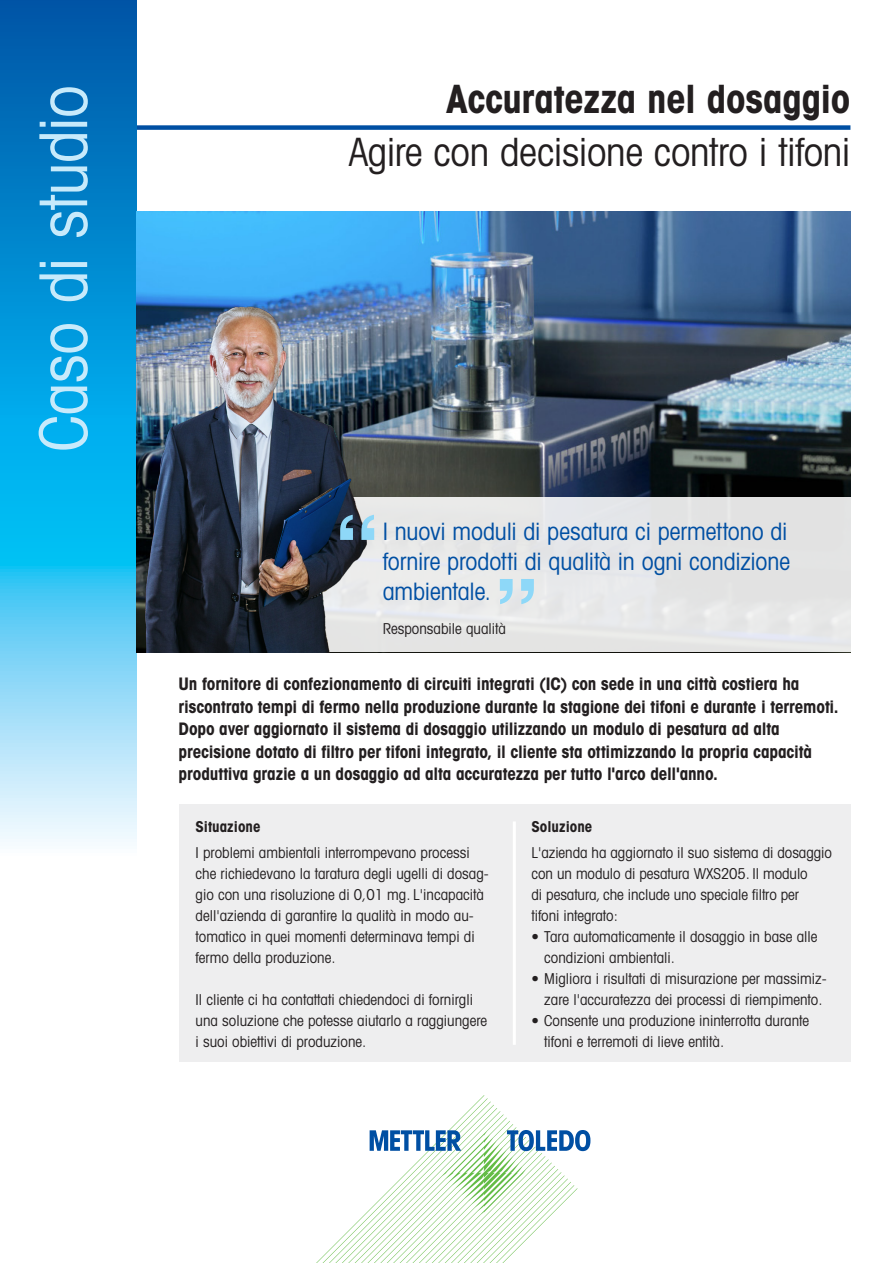
<style>
.page{position:relative;width:893px;height:1263px;background:#fff}
.page>*{position:absolute;margin:0;border:0;box-sizing:border-box;transform-origin:0 0}
.t1{font:66px "Avant Gardefor MT Bk";letter-spacing:-.01em;color:#c7eafb}
.t2{font:39px "Avant Gardefor MT Bk";letter-spacing:-.01em;color:#231f20}
.t3{font:39px "Avant Gardefor MT Bd";letter-spacing:-.005em;color:#231f20}
.t4{font:24px/30px "Avant Gardefor MT Bk";letter-spacing:-.005em;color:#004fa3;text-align:justify}
.t5{font:17.25px/22.5px "Avant Gardefor MT Bd";letter-spacing:-.01em;color:#231f20}
.t6{font:15px/21px "Avant Gardefor MT Bk";color:#231f20}
.t7{font:15px "Avant Gardefor MT Bd";color:#231f20}
</style>
<div class="page">
<div style="left:122px;top:125px;width:728px;height:5px;background:#004fa3"></div>
<svg style="left:0;top:0;width:136px;height:842px"></svg>
<svg style="left:316px;top:1095px;width:274px;height:168px"></svg>
<div style="left:179px;top:804px;width:671px;height:258px;background:#eeeeef"></div>
<img style="left:136px;top:211px;width:714px;height:287px">
<hr style="left:513px;top:821px;width:3px;height:224px;background:#fff">
<div style="left:276px;top:498px;width:574px;height:154px;background:#e5e6e7"></div>
<img style="left:136px;top:301px;width:240px;height:351px">
<svg style="left:340px;top:515px;width:34px;height:25px"></svg>
<svg style="left:500px;top:579px;width:34px;height:25px"></svg>
<h1 class="t1" style="left:23px;top:452px;width:368px;rotate:-90deg">Caso di studio</h1>
<h2 class="t3" style="left:446px;top:74px;width:406px">Accuratezza nel dosaggio</h2>
<h2 class="t2" style="left:349px;top:128px;width:503px">Agire con decisione contro i tifoni</h2>
<h3 class="t4" style="left:383px;top:516px;width:409px">I nuovi moduli di pesatura ci permettono di fornire prodotti di qualità in ogni condizione ambientale.</h3>
<p class="t6" style="left:383px;top:617px;width:125px">Responsabile qualità</p>
<p class="t5" style="left:179px;top:672px;width:662px">Un fornitore di confezionamento di circuiti integrati (IC) con sede in una città costiera ha riscontrato tempi di fermo nella produzione durante la stagione dei tifoni e durante i terremoti.<br>Dopo aver aggiornato il sistema di dosaggio utilizzando un modulo di pesatura ad alta precisione dotato di filtro per tifoni integrato, il cliente sta ottimizzando la propria capacità produttiva grazie a un dosaggio ad alta accuratezza per tutto l'arco dell'anno.</p>
<p class="t7" style="left:196px;top:817px;width:67px">Situazione</p>
<p class="t6" style="left:196px;top:841px;width:295px">I problemi ambientali interrompevano processi che richiedevano la taratura degli ugelli di dosag&shy;gio con una risoluzione di 0,01 mg. L'incapacità dell'azienda di garantire la qualità in modo au&shy;tomatico in quei momenti determinava tempi di fermo della produzione.</p>
<p class="t6" style="left:196px;top:988px;width:293px">Il cliente ci ha contattati chiedendoci di fornirgli una soluzione che potesse aiutarlo a raggiungere i suoi obiettivi di produzione.</p>
<p class="t7" style="left:532px;top:817px;width:62px">Soluzione</p>
<p class="t6" style="left:532px;top:841px;width:302px">L'azienda ha aggiornato il suo sistema di dosaggio con un modulo di pesatura WXS205. Il modulo<br>di pesatura, che include uno speciale filtro per<br>tifoni integrato:</p>
<p class="t6" style="left:544px;top:925px;width:275px;text-indent:-13px">• Tara automaticamente il dosaggio in base alle condizioni ambientali.</p>
<p class="t6" style="left:532px;top:967px;width:297px;text-align:center">• Migliora i risultati di misurazione per massimiz&shy;zare l'accuratezza dei processi di riempimento.</p>
<p class="t6" style="left:544px;top:1009px;width:266px;text-indent:-13px">• Consente una produzione ininterrotta durante tifoni e terremoti di lieve entità.</p>
</div>
